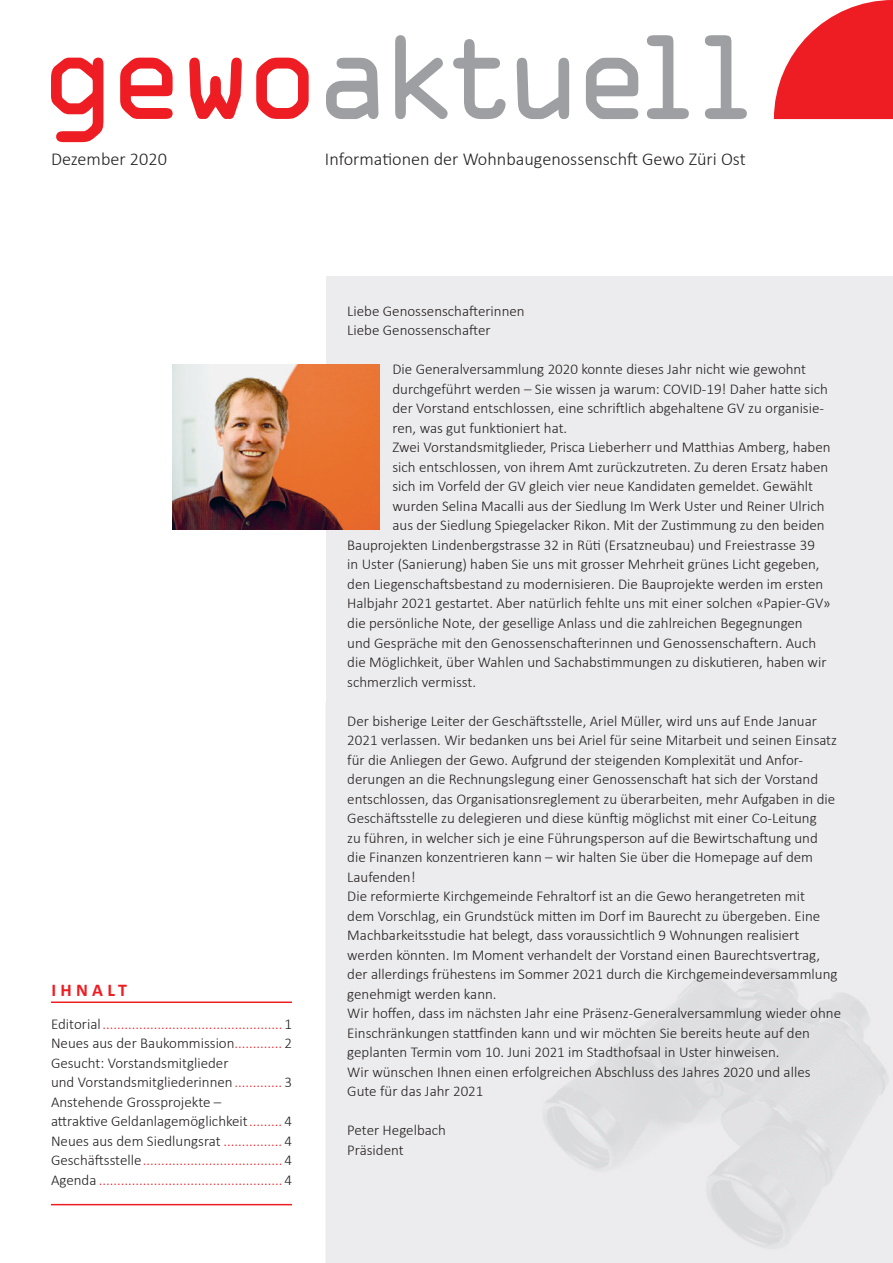
<style>
.page{position:relative;width:893px;height:1263px;background:#fff}
.page>*{position:absolute;margin:0;border:0;box-sizing:border-box;transform-origin:0 0}
.t1{font:300 18.15px "Calibri";color:#231f20}
.t2{font:700 18px "Calibri";letter-spacing:.24em;color:#ee1d23}
.t3{font:300 15px/19.5px "Calibri";color:#231f20}
.s1{color:#ee1d23}
</style>
<div class="page">
<div style="left:326px;top:276px;width:567px;height:987px;background:#ececee"></div>
<svg style="left:774px;top:0;width:119px;height:119px"></svg>
<svg style="left:51px;top:58px;width:258px;height:84px"></svg>
<svg style="left:326px;top:35px;width:421px;height:84px"></svg>
<hr style="left:51px;top:1001px;width:241px;height:2px;background:#ee1d23">
<hr style="left:51px;top:1204px;width:241px;height:1px;background:#ee1d23">
<img style="left:172px;top:365px;width:208px;height:165px">
<div style="left:325px;top:702px;width:568px;height:561px;background:#ececee"></div>
<p class="t1" style="left:51px;top:148px;width:117px">Dezember 2020</p>
<p class="t1" style="left:325px;top:148px;width:422px">Informationen der Wohnbaugenossenschft Gewo Züri Ost</p>
<p class="t2" style="left:51px;top:979px;width:77px">IHNALT</p>
<p class="t3" style="left:51px;top:1013px;width:242px">Editorial<span class="s1">.................................................</span> 1<br>Neues aus der Baukommission<span class="s1">.............</span> 2<br>Gesucht: Vorstandsmitglieder<br>und Vorstandsmitgliederinnen<span class="s1">.............</span> 3<br>Anstehende Grossprojekte –<br>attraktive Geldanlagemöglichkeit<span class="s1">.........</span> 4<br>Neues aus dem Siedlungsrat <span class="s1">................</span> 4<br>Geschäftsstelle<span class="s1">......................................</span> 4<br>Agenda <span class="s1">..................................................</span>4</p>
<p class="t3" style="left:347px;top:300px;width:179px">Liebe Genossenschafterinnen<br>Liebe Genossenschafter</p>
<p class="t3" style="left:392px;top:359px;width:415px">Die Generalversammlung 2020 konnte dieses Jahr nicht wie gewohnt</p>
<p class="t3" style="left:392px;top:378px;width:437px">durchgeführt werden – Sie wissen ja warum: COVID-19! Daher hatte sich</p>
<p class="t3" style="left:392px;top:398px;width:433px">der Vorstand entschlossen, eine schriftlich abgehaltene GV zu organisie-</p>
<p class="t3" style="left:392px;top:417px;width:176px">ren, was gut funktioniert hat.</p>
<p class="t3" style="left:392px;top:437px;width:440px">Zwei Vorstandsmitglieder, Prisca Lieberherr und Matthias Amberg, haben</p>
<p class="t3" style="left:392px;top:456px;width:437px">sich entschlossen, von ihrem Amt zurückzutreten. Zu deren Ersatz haben</p>
<p class="t3" style="left:392px;top:476px;width:422px">sich im Vorfeld der GV gleich vier neue Kandidaten gemeldet. Gewählt</p>
<p class="t3" style="left:392px;top:495px;width:434px">wurden Selina Macalli aus der Siedlung Im Werk Uster und Reiner Ulrich</p>
<p class="t3" style="left:392px;top:515px;width:434px">aus der Siedlung Spiegelacker Rikon. Mit der Zustimmung zu den beiden</p>
<p class="t3" style="left:347px;top:534px;width:469px">Bauprojekten Lindenbergstrasse 32 in Rüti (Ersatzneubau) und Freiestrasse 39</p>
<p class="t3" style="left:347px;top:554px;width:474px">in Uster (Sanierung) haben Sie uns mit grosser Mehrheit grünes Licht gegeben,</p>
<p class="t3" style="left:347px;top:573px;width:478px">den Liegenschaftsbestand zu modernisieren. Die Bauprojekte werden im ersten</p>
<p class="t3" style="left:347px;top:593px;width:485px">Halbjahr 2021 gestartet. Aber natürlich fehlte uns mit einer solchen «Papier-GV»</p>
<p class="t3" style="left:347px;top:612px;width:457px">die persönliche Note, der gesellige Anlass und die zahlreichen Begegnungen</p>
<p class="t3" style="left:347px;top:632px;width:470px">und Gespräche mit den Genossenschafterinnen und Genossenschaftern. Auch</p>
<p class="t3" style="left:347px;top:651px;width:481px">die Möglichkeit, über Wahlen und Sachabstimmungen zu diskutieren, haben wir</p>
<p class="t3" style="left:347px;top:671px;width:130px">schmerzlich vermisst.</p>
<p class="t3" style="left:347px;top:710px;width:495px">Der bisherige Leiter der Geschäftsstelle, Ariel Müller, wird uns auf Ende Januar 2021 verlassen. Wir bedanken uns bei Ariel für seine Mitarbeit und seinen Einsatz für die Anliegen der Gewo. Aufgrund der steigenden Komplexität und Anfor&shy;derungen an die Rechnungslegung einer Genossenschaft hat sich der Vorstand entschlossen, das Organisationsreglement zu überarbeiten, mehr Aufgaben in die Geschäftsstelle zu delegieren und diese künftig möglichst mit einer Co-Leitung<br>zu führen, in welcher sich je eine Führungsperson auf die Bewirtschaftung und<br>die Finanzen konzentrieren kann – wir halten Sie über die Homepage auf dem Laufenden!<br>Die reformierte Kirchgemeinde Fehraltorf ist an die Gewo herangetreten mit<br>dem Vorschlag, ein Grundstück mitten im Dorf im Baurecht zu übergeben. Eine Machbarkeitsstudie hat belegt, dass voraussichtlich 9 Wohnungen realisiert werden könnten. Im Moment verhandelt der Vorstand einen Baurechtsvertrag, der allerdings frühestens im Sommer 2021 durch die Kirchgemeindeversammlung genehmigt werden kann.<br>Wir hoffen, dass im nächsten Jahr eine Präsenz-Generalversammlung wieder ohne Einschränkungen stattfinden kann und wir möchten Sie bereits heute auf den geplanten Termin vom 10. Juni 2021 im Stadthofsaal in Uster hinweisen.<br>Wir wünschen Ihnen einen erfolgreichen Abschluss des Jahres 2020 und alles Gute für das Jahr 2021</p>
<p class="t3" style="left:347px;top:1119px;width:100px">Peter Hegelbach<br>Präsident</p>
</div>
